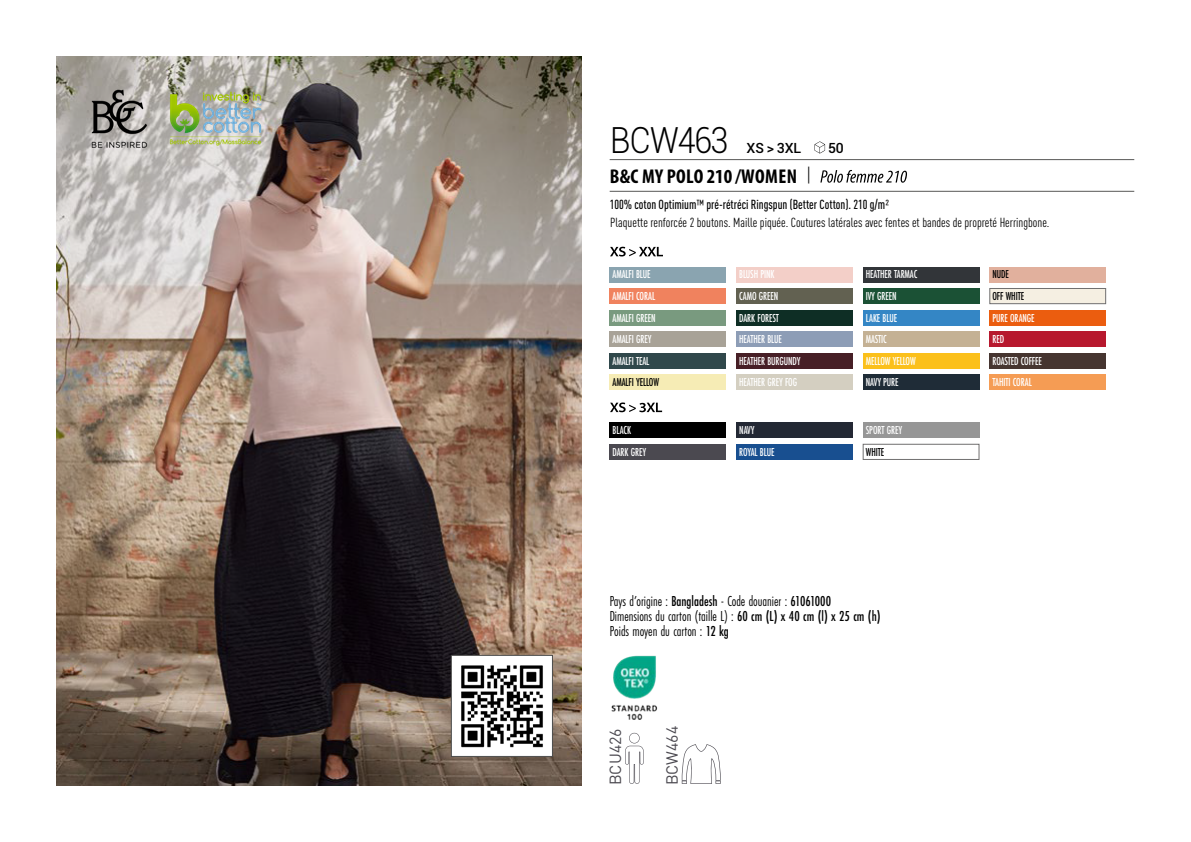
<style>
.page{position:relative;width:1191px;height:842px;background:#fff}
.page>*{position:absolute;margin:0;border:0;box-sizing:border-box;transform-origin:0 0}
.t1{font:300 36px "Roboto";letter-spacing:-.03em;color:#000;scale:.9 1}
.t2{font:700 condensed 20px "Myriad Pro";letter-spacing:.02em;color:#000}
.t3{font:16px "DIN Pro";color:#4b4950}
.t4{font:15px/15px "Futura PT Cond";color:#000;scale:.95 1}
.t5{font:500 14px "Roboto";letter-spacing:-.005em;color:#000}
.t6{font:condensed 13px "DIN Pro";color:#000}
.t7{font:500 condensed 13px "DIN Pro";color:#000;scale:.95 1}
.t8{font:500 12px/21.6px "Futura PT Cond";letter-spacing:-.01em;color:#fff;scale:.9 1}
.t9{font:500 12px/21.8px "Futura PT Cond";letter-spacing:-.01em;color:#000;scale:.9 1}
.s1{font-family:"Roboto Condensed";font-weight:300;font-stretch:normal}
.s2{font-weight:500}
</style>
<div class="page">
<img style="left:57px;top:57px;width:524px;height:728px">
<img style="left:85px;top:85px;width:183px;height:67px">
<svg style="left:610px;top:247px;width:53px;height:9px"></svg>
<div style="left:609px;top:267px;width:117px;height:15px;background:#8aa4b0"></div>
<div style="left:609px;top:288px;width:117px;height:16px;background:#f0825e"></div>
<div style="left:609px;top:310px;width:117px;height:15px;background:#799a7f"></div>
<div style="left:609px;top:331px;width:117px;height:16px;background:#a8a297"></div>
<div style="left:609px;top:353px;width:117px;height:15px;background:#30484b"></div>
<div style="left:609px;top:374px;width:117px;height:16px;background:#f6ecb5"></div>
<div style="left:736px;top:267px;width:116px;height:15px;background:#f3cfc8"></div>
<div style="left:736px;top:288px;width:116px;height:16px;background:#626151"></div>
<div style="left:736px;top:310px;width:116px;height:15px;background:#0e2e25"></div>
<div style="left:736px;top:331px;width:116px;height:16px;background:#8d9db6"></div>
<div style="left:736px;top:353px;width:116px;height:15px;background:#471f26"></div>
<div style="left:736px;top:374px;width:116px;height:16px;background:#d4cfc1"></div>
<div style="left:863px;top:267px;width:116px;height:15px;background:#323539"></div>
<div style="left:863px;top:288px;width:116px;height:16px;background:#1b5135"></div>
<div style="left:863px;top:310px;width:116px;height:15px;background:#3486c5"></div>
<div style="left:863px;top:331px;width:116px;height:16px;background:#c4b194"></div>
<div style="left:863px;top:353px;width:116px;height:15px;background:#fbc01b"></div>
<div style="left:863px;top:374px;width:116px;height:16px;background:#1f2c37"></div>
<div style="left:989px;top:267px;width:116px;height:15px;background:#e1b09d"></div>
<div style="left:989px;top:288px;width:116px;height:16px;background:#f5efe2;border:1px solid #706f6f"></div>
<div style="left:989px;top:310px;width:116px;height:15px;background:#eb5d0f"></div>
<div style="left:989px;top:331px;width:116px;height:16px;background:#b7182e"></div>
<div style="left:989px;top:353px;width:116px;height:15px;background:#463530"></div>
<div style="left:989px;top:374px;width:116px;height:16px;background:#f59c54"></div>
<svg style="left:610px;top:402px;width:52px;height:10px"></svg>
<div style="left:609px;top:422px;width:117px;height:16px;background:#000"></div>
<div style="left:609px;top:444px;width:117px;height:16px;background:#4b4950"></div>
<div style="left:736px;top:422px;width:116px;height:16px;background:#232834"></div>
<div style="left:736px;top:444px;width:116px;height:16px;background:#184f90"></div>
<div style="left:863px;top:422px;width:116px;height:16px;background:#969696"></div>
<div style="left:863px;top:444px;width:116px;height:16px;background:#fff;border:1px solid #706f6f"></div>
<svg style="left:625px;top:733px;width:18px;height:51px"></svg>
<svg style="left:682px;top:744px;width:38px;height:40px"></svg>
<img style="left:611px;top:655px;width:47px;height:65px">
<hr style="left:609px;top:159px;width:525px;height:1px;background:#575756">
<hr style="left:609px;top:191px;width:525px;height:1px;background:#575756">
<svg style="left:814px;top:141px;width:11px;height:13px"></svg>
<svg style="left:820px;top:170px;width:87px;height:13px"></svg>
<img style="left:453px;top:657px;width:98px;height:98px">
<div style="left:451px;top:655px;width:102px;height:102px;border:1px solid #4a4a49"></div>
<h1 class="t1" style="left:610px;top:115px;width:133px">BCW463</h1>
<p class="t5" style="left:746px;top:138px;width:56px">XS &gt; 3XL</p>
<p class="t5" style="left:828px;top:138px;width:17px">50</p>
<h2 class="t2" style="left:610px;top:163px;width:202px">B&amp;C MY POLO 210 /WOMEN <span class="s1">|</span></h2>
<p class="t7" style="left:609px;top:194px;width:295px">100% coton Optimium™ pré-rétréci Ringspun (Better Cotton). 210 g/m²</p>
<p class="t6" style="left:610px;top:213px;width:441px">Plaquette renforcée 2 boutons. Maille piquée. Coutures latérales avec fentes et bandes de propreté Herringbone.</p>
<p class="t8" style="left:612px;top:264px;width:49px">AMALFI BLUE<br>AMALFI CORAL<br>AMALFI GREEN<br>AMALFI GREY<br>AMALFI TEAL</p>
<p class="t9" style="left:612px;top:371px;width:53px">AMALFI YELLOW</p>
<p class="t8" style="left:739px;top:264px;width:69px">BLUSH PINK<br>CAMO GREEN<br>DARK FOREST<br>HEATHER BLUE<br>HEATHER BURGUNDY<br>HEATHER GREY FOG</p>
<p class="t8" style="left:866px;top:264px;width:59px">HEATHER TARMAC<br>IVY GREEN<br>LAKE BLUE<br>MASTIC<br>MELLOW YELLOW<br>NAVY PURE</p>
<p class="t9" style="left:992px;top:263px;width:37px">NUDE<br>OFF WHITE</p>
<p class="t8" style="left:992px;top:307px;width:57px">PURE ORANGE<br>RED<br>ROASTED COFFEE<br>TAHITI CORAL</p>
<p class="t8" style="left:612px;top:419px;width:39px">BLACK<br>DARK GREY</p>
<p class="t8" style="left:739px;top:419px;width:41px">NAVY<br>ROYAL BLUE</p>
<p class="t8" style="left:866px;top:419px;width:42px">SPORT GREY</p>
<p class="t9" style="left:866px;top:441px;width:22px">WHITE</p>
<p class="t4" style="left:609px;top:593px;width:287px">Pays d’origine : <span class="s2">Bangladesh</span> - Code douanier : <span class="s2">61061000<br></span>Dimensions du carton (taille L) : <span class="s2">60 cm (L) x 40 cm (l) x 25 cm (h)<br></span>Poids moyen du carton : <span class="s2">12 kg</span></p>
<h3 class="t3" style="left:602px;top:785px;width:58px;rotate:-90deg">BCU426</h3>
<h3 class="t3" style="left:659px;top:785px;width:61px;rotate:-90deg">BCW464</h3>
</div>
